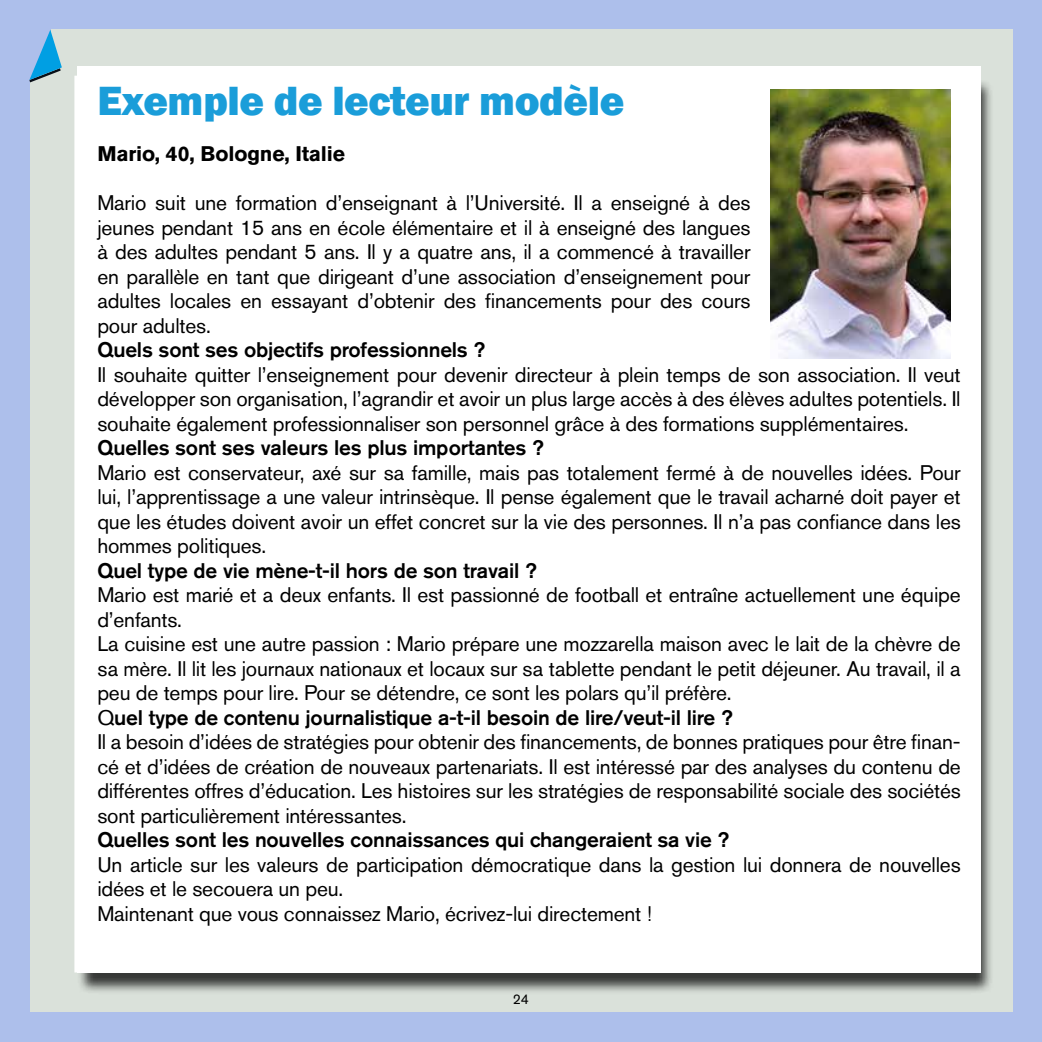
<style>
.page{position:relative;width:1042px;height:1042px;background:#adbfeb}
.page>*{position:absolute;margin:0;border:0;box-sizing:border-box;transform-origin:0 0}
.t1{font:800 42px "Franklin Gothic";letter-spacing:-.01em;color:#1a9dd9}
.t2{font:21px/24.5px "Akzidenz Grotesk Pro";letter-spacing:-.01em;color:#000;text-align:justify}
.t3{font:500 21px "Akzidenz Grotesk Pro";letter-spacing:-.01em;color:#000}
.t4{font:700 21px "Akzidenz Grotesk Pro";letter-spacing:-.01em;color:#000}
.t5{font:14px "Akzidenz Grotesk Pro";color:#000}
.s1{font-weight:500}
</style>
<div class="page">
<div style="left:30px;top:30px;width:982px;height:982px;background:#dae1da"></div>
<svg style="left:29px;top:29px;width:70px;height:54px"></svg>
<div style="left:77px;top:78px;width:917px;height:916px;background:#000;opacity:.75"></div>
<div style="left:78px;top:66px;width:902px;height:906px;background:#fff"></div>
<img style="left:770px;top:89px;width:180px;height:269px">
<h1 class="t1" style="left:97px;top:74px;width:528px">Exemple de lecteur modèle</h1>
<p class="t4" style="left:97px;top:140px;width:249px">Mario, 40, Bologne, Italie</p>
<p class="t2" style="left:97px;top:190px;width:655px">Mario suit une formation d’enseignant à l’Université. Il a enseigné à des jeunes pendant 15 ans en école élémentaire et il à enseigné des langues à des adultes pendant 5 ans. Il y a quatre ans, il a commencé à travailler en parallèle en tant que dirigeant d’une association d’enseignement pour adultes locales en essayant d’obtenir des financements pour des cours pour adultes.</p>
<p class="t3" style="left:97px;top:336px;width:389px">Quels sont ses objectifs professionnels ?</p>
<p class="t2" style="left:97px;top:362px;width:865px">Il souhaite quitter l’enseignement pour devenir directeur à plein temps de son association. Il veut développer son organisation, l’agrandir et avoir un plus large accès à des élèves adultes potentiels. Il souhaite également professionnaliser son personnel grâce à des formations supplémentaires.</p>
<p class="t3" style="left:97px;top:434px;width:448px">Quelles sont ses valeurs les plus importantes ?</p>
<p class="t2" style="left:97px;top:460px;width:865px">Mario est conservateur, axé sur sa famille, mais pas totalement fermé à de nouvelles idées. Pour lui, l’apprentissage a une valeur intrinsèque. Il pense également que le travail acharné doit payer et que les études doivent avoir un effet concret sur la vie des personnes. Il n’a pas confiance dans les hommes politiques.</p>
<p class="t3" style="left:97px;top:557px;width:441px">Quel type de vie mène-t-il hors de son travail ?</p>
<p class="t2" style="left:97px;top:582px;width:865px;text-align:left">Mario est marié et a deux enfants. Il est passionné de football et entraîne actuellement une équipe d’enfants.<br>La cuisine est une autre passion : Mario prépare une mozzarella maison avec le lait de la chèvre de sa mère. Il lit les journaux nationaux et locaux sur sa tablette pendant le petit déjeuner. Au travail, il a peu de temps pour lire. Pour se détendre, ce sont les polars qu’il préfère.<br>Q<span class="s1">uel type de contenu journalistique a-t-il besoin de lire/veut-il lire ?<br></span>Il a besoin d’idées de stratégies pour obtenir des financements, de bonnes pratiques pour être finan&shy;cé et d’idées de création de nouveaux partenariats. Il est intéressé par des analyses du contenu de différentes offres d’éducation. Les histoires sur les stratégies de responsabilité sociale des sociétés sont particulièrement intéressantes.</p>
<p class="t3" style="left:97px;top:826px;width:633px">Quelles sont les nouvelles connaissances qui changeraient sa vie ?</p>
<p class="t2" style="left:97px;top:852px;width:865px;text-align:left">Un article sur les valeurs de participation démocratique dans la gestion lui donnera de nouvelles idées et le secouera un peu.<br>Maintenant que vous connaissez Mario, écrivez-lui directement !</p>
<p class="t5" style="left:513px;top:990px;width:18px">24</p>
</div>
